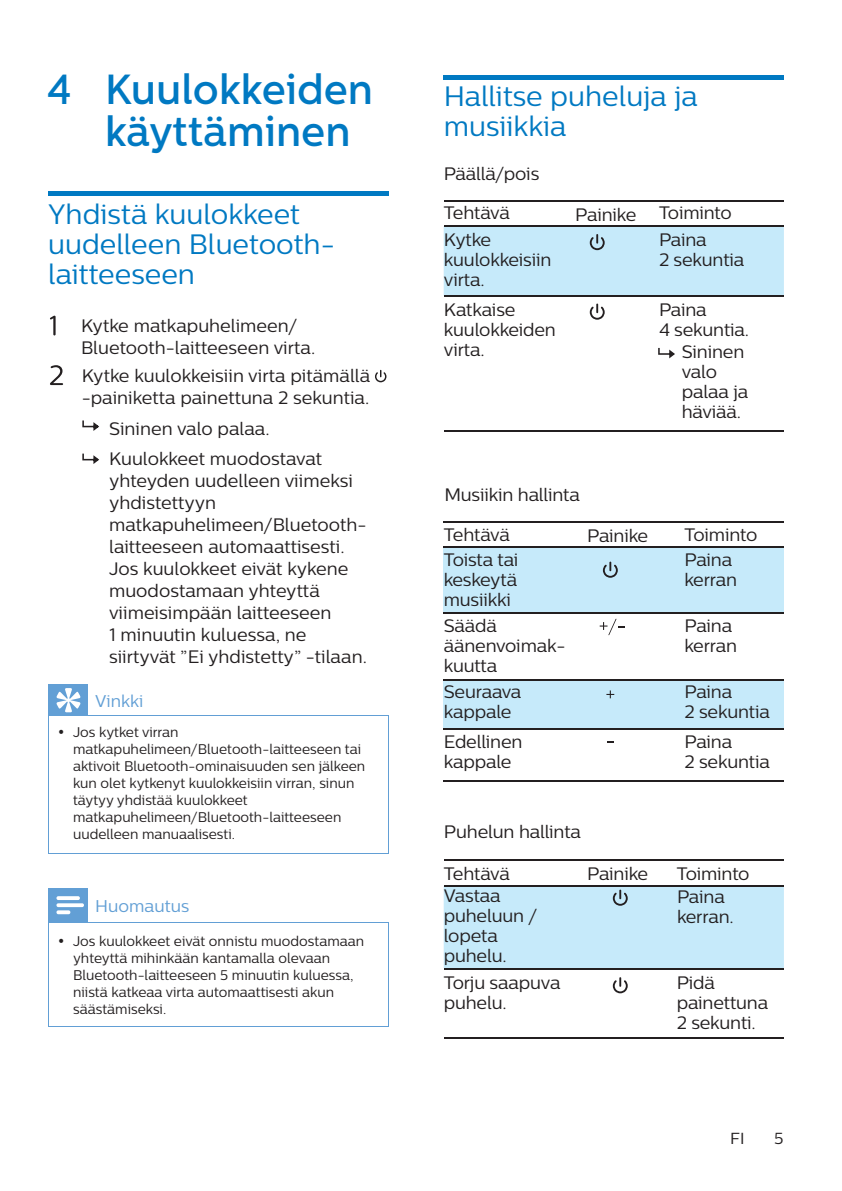
<style>
.page{position:relative;width:842px;height:1191px;background:#fff}
.page>*{position:absolute;margin:0;border:0;box-sizing:border-box;transform-origin:0 0}
.t1{font:500 42px/42px "Centrale Sans";color:#0079c2}
.t2{font:28px/30px "Centrale Sans";color:#0079c2}
.t3{font:18px/20px "Centrale Sans";letter-spacing:-.01em;color:#231f20}
.t4{font:17px "Centrale Sans";color:#629fd5}
.t5{font:16px "Centrale Sans";color:#231f20}
.t6{font:14px/17px "Centrale Sans";color:#231f20}
</style>
<div class="page">
<hr style="left:48px;top:192px;width:340px;height:4px;background:#0079c2">
<svg style="left:50px;top:316px;width:6px;height:19px"></svg>
<svg style="left:50px;top:365px;width:13px;height:20px"></svg>
<svg style="left:82px;top:420px;width:17px;height:11px"></svg>
<svg style="left:82px;top:453px;width:17px;height:11px"></svg>
<div style="left:49px;top:684px;width:38px;height:31px;background:#629fd5"></div>
<hr style="left:48px;top:715px;width:1px;height:138px;background:#629fd5">
<hr style="left:388px;top:716px;width:1px;height:137px;background:#629fd5">
<hr style="left:48px;top:853px;width:39px;height:1px;background:#629fd5">
<hr style="left:87px;top:853px;width:302px;height:1px;background:#629fd5">
<hr style="left:48px;top:685px;width:1px;height:30px;background:#629fd5">
<hr style="left:48px;top:684px;width:40px;height:1px;background:#629fd5">
<hr style="left:87px;top:685px;width:1px;height:30px;background:#629fd5">
<hr style="left:87px;top:715px;width:302px;height:1px;background:#629fd5">
<svg style="left:57px;top:688px;width:23px;height:24px"></svg>
<div style="left:48px;top:888px;width:39px;height:34px;background:#629fd5"></div>
<hr style="left:48px;top:922px;width:1px;height:104px;background:#629fd5">
<hr style="left:388px;top:922px;width:1px;height:104px;background:#629fd5">
<hr style="left:48px;top:1026px;width:39px;height:1px;background:#629fd5">
<hr style="left:87px;top:1026px;width:302px;height:1px;background:#629fd5">
<hr style="left:87px;top:888px;width:1px;height:34px;background:#629fd5">
<hr style="left:87px;top:922px;width:302px;height:1px;background:#629fd5">
<svg style="left:56px;top:896px;width:28px;height:18px"></svg>
<hr style="left:444px;top:75px;width:340px;height:4px;background:#0079c2">
<hr style="left:444px;top:200px;width:121px;height:1px;background:#231f20">
<hr style="left:565px;top:200px;width:83px;height:1px;background:#231f20">
<hr style="left:648px;top:200px;width:136px;height:1px;background:#231f20">
<hr style="left:444px;top:431px;width:121px;height:1px;background:#231f20">
<hr style="left:565px;top:431px;width:83px;height:1px;background:#231f20">
<hr style="left:648px;top:431px;width:136px;height:1px;background:#231f20">
<div style="left:444px;top:226px;width:340px;height:70px;background:#c6eafa"></div>
<svg style="left:590px;top:303px;width:15px;height:17px"></svg>
<svg style="left:658px;top:348px;width:17px;height:10px"></svg>
<div style="left:674px;top:679px;width:110px;height:49px;background:#c6eafa"></div>
<div style="left:577px;top:679px;width:97px;height:49px;background:#c6eafa"></div>
<div style="left:444px;top:679px;width:133px;height:49px;background:#c6eafa"></div>
<div style="left:674px;top:547px;width:110px;height:65px;background:#c6eafa"></div>
<div style="left:577px;top:547px;width:97px;height:65px;background:#c6eafa"></div>
<div style="left:444px;top:547px;width:133px;height:65px;background:#c6eafa"></div>
<hr style="left:444px;top:521px;width:133px;height:1px;background:#231f20">
<hr style="left:577px;top:521px;width:97px;height:1px;background:#231f20">
<hr style="left:674px;top:521px;width:110px;height:1px;background:#231f20">
<hr style="left:444px;top:546px;width:133px;height:1px;background:#231f20">
<hr style="left:577px;top:546px;width:97px;height:1px;background:#231f20">
<hr style="left:674px;top:546px;width:110px;height:1px;background:#231f20">
<hr style="left:444px;top:612px;width:133px;height:1px;background:#231f20">
<hr style="left:577px;top:612px;width:97px;height:1px;background:#231f20">
<hr style="left:674px;top:612px;width:110px;height:1px;background:#231f20">
<hr style="left:444px;top:679px;width:133px;height:1px;background:#231f20">
<hr style="left:577px;top:679px;width:97px;height:1px;background:#231f20">
<hr style="left:674px;top:679px;width:110px;height:1px;background:#231f20">
<hr style="left:444px;top:728px;width:133px;height:1px;background:#231f20">
<hr style="left:577px;top:728px;width:97px;height:1px;background:#231f20">
<hr style="left:674px;top:728px;width:110px;height:1px;background:#231f20">
<hr style="left:444px;top:780px;width:133px;height:1px;background:#231f20">
<hr style="left:577px;top:780px;width:97px;height:1px;background:#231f20">
<hr style="left:674px;top:780px;width:110px;height:1px;background:#231f20">
<svg style="left:606px;top:690px;width:8px;height:8px"></svg>
<svg style="left:600px;top:619px;width:25px;height:16px"></svg>
<hr style="left:444px;top:859px;width:139px;height:1px;background:#231f20">
<hr style="left:583px;top:859px;width:83px;height:1px;background:#231f20">
<hr style="left:666px;top:859px;width:118px;height:1px;background:#231f20">
<hr style="left:444px;top:968px;width:139px;height:1px;background:#231f20">
<hr style="left:583px;top:968px;width:83px;height:1px;background:#231f20">
<hr style="left:666px;top:968px;width:118px;height:1px;background:#231f20">
<hr style="left:444px;top:1037px;width:139px;height:1px;background:#231f20">
<hr style="left:583px;top:1037px;width:83px;height:1px;background:#231f20">
<hr style="left:666px;top:1037px;width:118px;height:1px;background:#231f20">
<svg style="left:603px;top:561px;width:15px;height:17px"></svg>
<div style="left:444px;top:885px;width:340px;height:83px;background:#c6eafa"></div>
<svg style="left:613px;top:977px;width:15px;height:16px"></svg>
<svg style="left:375px;top:370px;width:11px;height:12px"></svg>
<h1 class="t1" style="left:105px;top:68px;width:269px;text-indent:-58px">4 Kuulokkeiden käyttäminen</h1>
<h2 class="t2" style="left:48px;top:199px;width:288px">Yhdistä kuulokkeet uudelleen Bluetooth&shy;laitteeseen</h2>
<p class="t3" style="left:81px;top:315px;width:236px;line-height:22px">Kytke matkapuhelimeen/<br>Bluetooth-laitteeseen virta.</p>
<p class="t3" style="left:82px;top:364px;width:290px;line-height:22px">Kytke kuulokkeisiin virta pitämällä -painiketta painettuna 2 sekuntia.</p>
<p class="t3" style="left:109px;top:413px;width:215px;line-height:30.6px">Sininen valo palaa.<br>Kuulokkeet muodostavat</p>
<p class="t3" style="left:109px;top:470px;width:259px;line-height:22px">yhteyden uudelleen viimeksi yhdistettyyn matkapuhelimeen/Bluetooth&shy;laitteeseen automaattisesti.<br>Jos kuulokkeet eivät kykene muodostamaan yhteyttä viimeisimpään laitteeseen<br>1 minuutin kuluessa, ne siirtyvät ”Ei yhdistetty” -tilaan.</p>
<p class="t4" style="left:95px;top:691px;width:50px">Vinkki</p>
<p class="t6" style="left:73px;top:723px;width:294px;text-indent:-15px">• Jos kytket virran matkapuhelimeen/Bluetooth-laitteeseen tai aktivoit Bluetooth-ominaisuuden sen jälkeen kun olet kytkenyt kuulokkeisiin virran, sinun täytyy yhdistää kuulokkeet matkapuhelimeen/Bluetooth-laitteeseen uudelleen manuaalisesti.</p>
<p class="t4" style="left:95px;top:895px;width:95px">Huomautus</p>
<p class="t6" style="left:73px;top:932px;width:293px;text-indent:-15px">• Jos kuulokkeet eivät onnistu muodostamaan yhteyttä mihinkään kantamalla olevaan Bluetooth-laitteeseen 5 minuutin kuluessa, niistä katkeaa virta automaattisesti akun säästämiseksi.</p>
<h2 class="t2" style="left:444px;top:81px;width:256px">Hallitse puheluja ja musiikkia</h2>
<p class="t3" style="left:444px;top:154px;width:97px;line-height:39.4px">Päällä/pois<br>Tehtävä</p>
<p class="t3" style="left:575px;top:204px;width:63px">Painike</p>
<p class="t3" style="left:659px;top:203px;width:74px">Toiminto</p>
<p class="t3" style="left:444px;top:229px;width:109px">Kytke kuulokkeisiin virta.</p>
<p class="t3" style="left:659px;top:229px;width:87px">Paina<br>2 sekuntia</p>
<p class="t3" style="left:659px;top:299px;width:92px">Paina<br>4 sekuntia.</p>
<p class="t3" style="left:682px;top:342px;width:68px">Sininen valo palaa ja häviää.</p>
<p class="t3" style="left:444px;top:299px;width:114px">Katkaise kuulokkeiden virta.</p>
<p class="t3" style="left:444px;top:484px;width:137px">Musiikin hallinta</p>
<p class="t3" style="left:444px;top:521px;width:76px;line-height:25.4px">Tehtävä<br>Toista tai</p>
<p class="t3" style="left:444px;top:569px;width:75px">keskeytä musiikki</p>
<p class="t3" style="left:587px;top:525px;width:63px">Painike</p>
<p class="t3" style="left:684px;top:524px;width:74px">Toiminto</p>
<p class="t3" style="left:684px;top:549px;width:54px">Paina kerran</p>
<p class="t3" style="left:684px;top:615px;width:54px">Paina kerran</p>
<p class="t3" style="left:444px;top:615px;width:123px">Säädä äänenvoimak&shy;kuutta</p>
<p class="t3" style="left:444px;top:681px;width:79px">Seuraava kappale</p>
<p class="t3" style="left:444px;top:731px;width:80px">Edellinen kappale</p>
<p class="t3" style="left:684px;top:731px;width:87px">Paina<br>2 sekuntia</p>
<p class="t3" style="left:684px;top:681px;width:87px">Paina<br>2 sekuntia</p>
<p class="t3" style="left:444px;top:821px;width:139px">Puhelun hallinta</p>
<p class="t3" style="left:444px;top:862px;width:68px;line-height:22px">Tehtävä<br>Vastaa</p>
<p class="t3" style="left:444px;top:905px;width:95px">puheluun / lopeta puhelu.</p>
<p class="t3" style="left:444px;top:972px;width:118px">Torju saapuva puhelu.</p>
<p class="t3" style="left:587px;top:863px;width:63px">Painike</p>
<p class="t3" style="left:677px;top:863px;width:74px">Toiminto</p>
<p class="t3" style="left:677px;top:886px;width:58px">Paina kerran.</p>
<p class="t3" style="left:677px;top:972px;width:93px">Pidä painettuna<br>2 sekunti.</p>
<p class="t5" style="left:730px;top:1129px;width:16px">FI</p>
<p class="t5" style="left:774px;top:1129px;width:11px">5</p>
</div>
